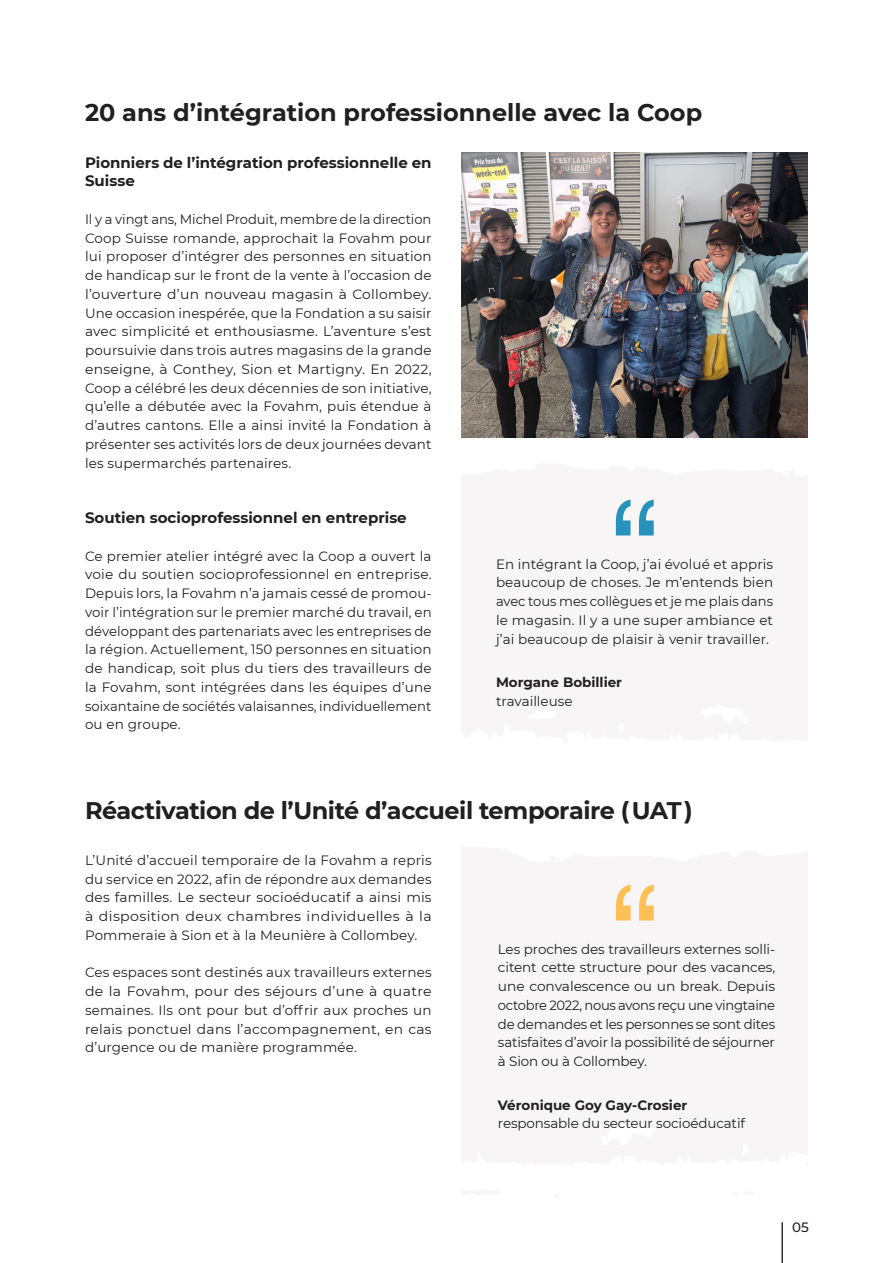
<style>
.page{position:relative;width:893px;height:1263px;background:#fff}
.page>*{position:absolute;margin:0;border:0;box-sizing:border-box;transform-origin:0 0}
.t1{font:140.7px "Helvetica";color:#2792bb}
.t2{font:140.7px "Helvetica";color:#fdc056}
.t3{font:700 24px "Montserrat";letter-spacing:-.015em;color:#231f20}
.t4{font:700 15px/18px "Montserrat";color:#231f20}
.t5{font:13.5px/18.8px "Montserrat";letter-spacing:.005em;color:#231f20;text-align:justify}
.t6{font:700 13.5px "Montserrat";color:#231f20}
.t7{font:500 13.5px "Montserrat";color:#231f20}
</style>
<div class="page">
<hr style="left:782px;top:1222px;width:1px;height:41px;background:#231f20">
<img style="left:461px;top:152px;width:347px;height:285px">
<h2 class="t3" style="left:85px;top:95px;width:619px">20 ans d’intégration professionnelle avec la Coop</h2>
<p class="t4" style="left:85px;top:153px;width:348px">Pionniers de l’intégration professionnelle en<br>Suisse</p>
<p class="t5" style="left:85px;top:209px;width:348px">Il y a vingt ans, Michel Produit, membre de la direction Coop Suisse romande, approchait la Fovahm pour lui proposer d’intégrer des personnes en situation de handicap sur le front de la vente à l’occasion de l’ouverture d’un nouveau magasin à Collombey.<br>Une occasion inespérée, que la Fondation a su saisir avec simplicité et enthousiasme. L’aventure s’est poursuivie dans trois autres magasins de la grande enseigne, à Conthey, Sion et Martigny. En 2022, Coop a célébré les deux décennies de son initiative, qu’elle a débutée avec la Fovahm, puis étendue à d’autres cantons. Elle a ainsi invité la Fondation à présenter ses activités lors de deux journées devant les supermarchés partenaires.</p>
<p class="t4" style="left:85px;top:508px;width:323px">Soutien socioprofessionnel en entreprise</p>
<p class="t5" style="left:85px;top:546px;width:348px">Ce premier atelier intégré avec la Coop a ouvert la voie du soutien socioprofessionnel en entreprise.<br>Depuis lors, la Fovahm n’a jamais cessé de promou&shy;voir l’intégration sur le premier marché du travail, en développant des partenariats avec les entreprises de la région. Actuellement, 150 personnes en situation de handicap, soit plus du tiers des travailleurs de la Fovahm, sont intégrées dans les équipes d’une soixantaine de sociétés valaisannes, individuellement ou en groupe.</p>
<h1 class="t1" style="left:610px;top:444px;width:48px">“</h1>
<p class="t5" style="left:496px;top:554px;width:279px">En intégrant la Coop, j’ai évolué et appris beaucoup de choses. Je m’entends bien avec tous mes collègues et je me plais dans le magasin. Il y a une super ambiance et j’ai beaucoup de plaisir à venir travailler.</p>
<p class="t6" style="left:496px;top:673px;width:128px">Morgane Bobillier</p>
<p class="t5" style="left:496px;top:691px;width:78px">travailleuse</p>
<h2 class="t3" style="left:85px;top:793px;width:609px">Réactivation de l’Unité d’accueil temporaire ( UAT )</h2>
<p class="t5" style="left:85px;top:850px;width:348px">L’Unité d’accueil temporaire de la Fovahm a repris du service en 2022, afin de répondre aux demandes des familles. Le secteur socioéducatif a ainsi mis à disposition deux chambres individuelles à la Pommeraie à Sion et à la Meunière à Collombey.</p>
<p class="t5" style="left:85px;top:963px;width:348px">Ces espaces sont destinés aux travailleurs externes de la Fovahm, pour des séjours d’une à quatre semaines. Ils ont pour but d’offrir aux proches un relais ponctuel dans l’accompagnement, en cas d’urgence ou de manière programmée.</p>
<h1 class="t2" style="left:611px;top:829px;width:48px">“</h1>
<p class="t5" style="left:498px;top:939px;width:279px">Les proches des travailleurs externes solli&shy;citent cette structure pour des vacances, une convalescence ou un break. Depuis octobre 2022, nous avons reçu une vingtaine de demandes et les personnes se sont dites satisfaites d’avoir la possibilité de séjourner à Sion ou à Collombey.</p>
<p class="t6" style="left:498px;top:1095px;width:191px">Véronique Goy Gay-Crosier</p>
<p class="t5" style="left:498px;top:1113px;width:249px">responsable du secteur socioéducatif</p>
<p class="t7" style="left:792px;top:1218px;width:18px">05</p>
</div>
